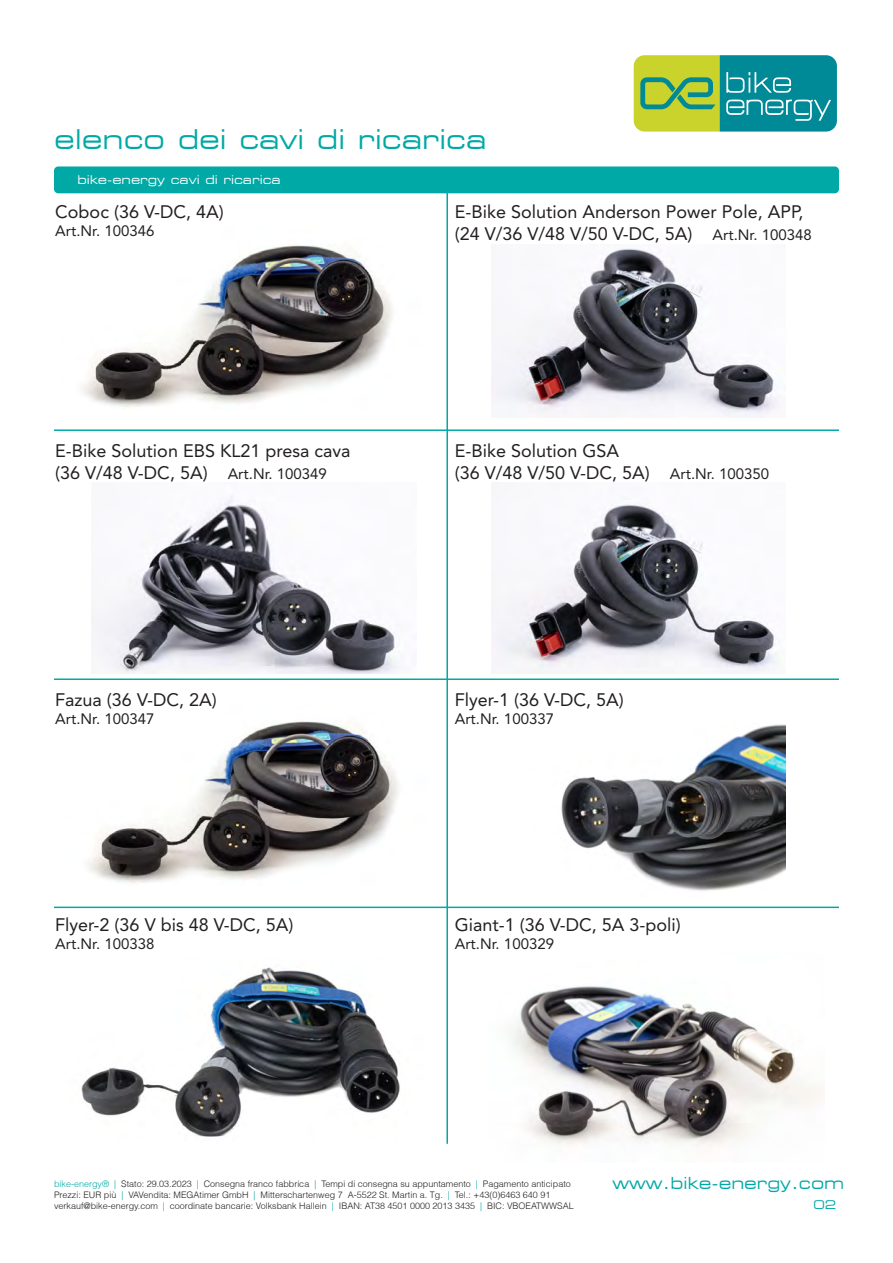
<style>
.page{position:relative;width:893px;height:1263px;background:#fff}
.page>*{position:absolute;margin:0;border:0;box-sizing:border-box;transform-origin:0 0}
.t1{font:expanded 27px "Square 721 BT";color:#00a9a5}
.t2{font:18px/21.6px "Avenir LT Std";color:#231f20}
.t3{font:expanded 16.5px "Square 721 BT";color:#00a9a5}
.t4{font:15px "Avenir LT Std";color:#231f20}
.t5{font:expanded 12px "Square 721 BT";color:#fff}
.t6{font:expanded 12px "Square 721 BT";color:#00a9a5}
.t7{font:300 9px/10.8px "Helvetica";color:#231f20}
.s1{font-size:15px}
.s2{color:#00a9a5}
</style>
<div class="page">
<div style="left:54px;top:166px;width:785px;height:27px;background:#00a9a5;border-radius:4px"></div>
<hr style="left:54px;top:429px;width:785px;height:2px;background:#00a9a5">
<hr style="left:54px;top:678px;width:785px;height:2px;background:#00a9a5">
<hr style="left:54px;top:906px;width:785px;height:2px;background:#00a9a5">
<img style="left:561px;top:724px;width:224px;height:167px">
<img style="left:88px;top:721px;width:311px;height:163px">
<img style="left:92px;top:496px;width:308px;height:177px">
<img style="left:492px;top:504px;width:287px;height:169px">
<svg style="left:633px;top:55px;width:204px;height:77px"></svg>
<img style="left:82px;top:245px;width:311px;height:163px">
<img style="left:492px;top:248px;width:286px;height:169px">
<img style="left:512px;top:986px;width:313px;height:160px">
<img style="left:81px;top:967px;width:319px;height:170px">
<hr style="left:446px;top:180px;width:2px;height:964px;background:#00a9a5">
<h1 class="t1" style="left:54px;top:124px;width:434px">elenco dei cavi di ricarica</h1>
<h3 class="t5" style="left:77px;top:173px;width:205px">bike-energy cavi di ricarica</h3>
<h2 class="t2" style="left:55px;top:201px;width:170px">Coboc (36 V-DC, 4A)</h2>
<h3 class="t4" style="left:55px;top:222px;width:101px">Art.Nr. 100346</h3>
<h2 class="t2" style="left:455px;top:201px;width:359px">E-Bike Solution Anderson Power Pole, APP, (24 V/36 V/48 V/50 V-DC, 5A) <span class="s1">Art.Nr. 100348</span></h2>
<h2 class="t2" style="left:55px;top:440px;width:297px">E-Bike Solution EBS KL21 presa cava (36 V/48 V-DC, 5A) <span class="s1">Art.Nr. 100349</span></h2>
<h2 class="t2" style="left:455px;top:440px;width:316px">E-Bike Solution GSA<br>(36 V/48 V/50 V-DC, 5A) <span class="s1">Art.Nr. 100350</span></h2>
<h2 class="t2" style="left:55px;top:689px;width:163px">Fazua (36 V-DC, 2A)</h2>
<h3 class="t4" style="left:55px;top:710px;width:101px">Art.Nr. 100347</h3>
<h2 class="t2" style="left:55px;top:914px;width:240px">Flyer-2 (36 V bis 48 V-DC, 5A)</h2>
<h3 class="t4" style="left:55px;top:935px;width:101px">Art.Nr. 100338</h3>
<h2 class="t2" style="left:455px;top:689px;width:171px">Flyer-1 (36 V-DC, 5A)</h2>
<h3 class="t4" style="left:455px;top:710px;width:101px">Art.Nr. 100337</h3>
<h2 class="t2" style="left:455px;top:914px;width:228px">Giant-1 (36 V-DC, 5A 3-poli)</h2>
<h3 class="t4" style="left:455px;top:935px;width:101px">Art.Nr. 100329</h3>
<p class="t7" style="left:54px;top:1179px;width:521px"><span class="s2">bike-energy® |</span> Stato: 29.03.2023 <span class="s2">|</span> Consegna franco fabbrica <span class="s2">|</span> Tempi di consegna su appuntamento <span class="s2">|</span> Pagamento anticipato<br>Prezzi: EUR più <span class="s2">|</span> VAVendita: MEGAtimer GmbH <span class="s2">|</span> Mitterschartenweg 7 A-5522 St. Martin a. Tg. <span class="s2">|</span> Tel.: +43(0)6463 640 91 verkauf@bike-energy.com <span class="s2">|</span> coordinate bancarie: Volksbank Hallein <span class="s2">|</span> IBAN: AT38 4501 0000 2013 3435 <span class="s2">|</span> BIC: VBOEATWWSAL</p>
<h3 class="t3" style="left:612px;top:1173px;width:233px">www.bike-energy.com</h3>
<h3 class="t6" style="left:813px;top:1197px;width:24px">02</h3>
</div>
